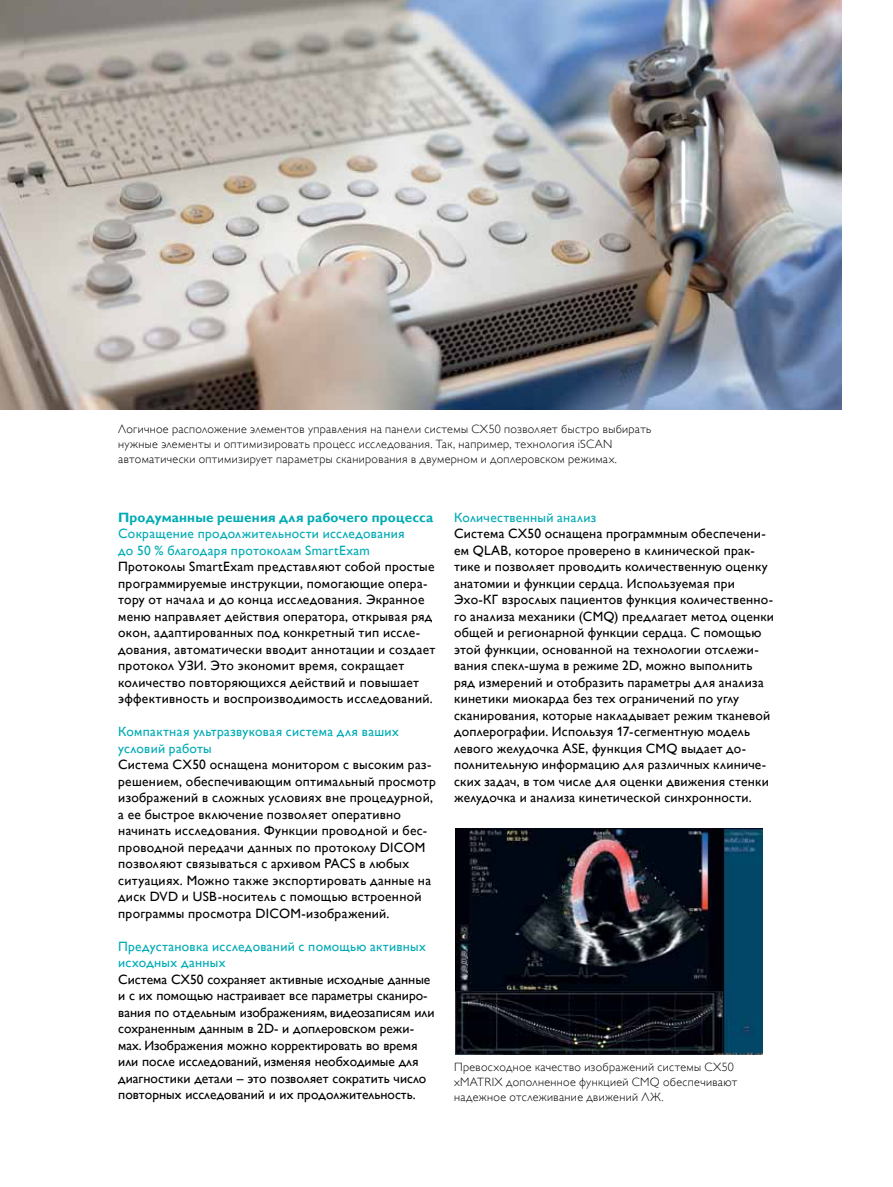
<style>
.page{position:relative;width:893px;height:1187px;background:#fff}
.page>*{position:absolute;margin:0;border:0;box-sizing:border-box;transform-origin:0 0}
.t1{font:13.5px/16.5px "Gill Sans Alt One WGL";letter-spacing:.015em;color:#000}
.t2{font:13.5px/16.5px "Gill Sans Alt One WGL";letter-spacing:.02em;color:#00abb5}
.t3{font:700 13.5px "Gill Sans Alt One WGL";letter-spacing:.015em;color:#00abb5}
.t4{font:12px/15px "Gill Sans Alt One WGL Light";letter-spacing:.03em;color:#000}
</style>
<div class="page">
<img style="left:0;top:0;width:842px;height:409px">
<img style="left:455px;top:828px;width:308px;height:226px">
<p class="t4" style="left:118px;top:421px;width:535px">Логичное расположение элементов управления на панели системы CX50 позволяет быстро выбирать нужные элементы и оптимизировать процесс исследования. Так, например, технология iSCAN автоматически оптимизирует параметры сканирования в двумерном и доплеровском режимах.</p>
<p class="t3" style="left:118px;top:507px;width:317px">Продуманные решения для рабочего процесса</p>
<p class="t2" style="left:118px;top:525px;width:288px">Сокращение продолжительности исследования до 50 % благодаря протоколам SmartExam</p>
<p class="t1" style="left:118px;top:558px;width:319px">Протоколы SmartExam представляют собой простые программируемые инструкции, помогающие опера&shy;тору от начала и до конца исследования. Экранное меню направляет действия оператора, открывая ряд окон, адаптированных под конкретный тип иссле&shy;дования, автоматически вводит аннотации и создает протокол УЗИ. Это экономит время, сокращает количество повторяющихся действий и повышает эффективность и воспроизводимость исследований.</p>
<p class="t2" style="left:118px;top:723px;width:282px">Компактная ультразвуковая система для ваших условий работы</p>
<p class="t1" style="left:118px;top:756px;width:319px">Система CX50 оснащена монитором с высоким раз&shy;решением, обеспечивающим оптимальный просмотр изображений в сложных условиях вне процедурной, а ее быстрое включение позволяет оперативно начинать исследования. Функции проводной и бес&shy;проводной передачи данных по протоколу DICOM позволяют связываться с архивом PACS в любых ситуациях. Можно также экспортировать данные на диск DVD и USB-носитель с помощью встроенной программы просмотра DICOM-изображений.</p>
<p class="t2" style="left:118px;top:937px;width:309px">Предустановка исследований с помощью активных исходных данных</p>
<p class="t1" style="left:118px;top:970px;width:318px">Система CX50 сохраняет активные исходные данные и с их помощью настраивает все параметры сканиро&shy;вания по отдельным изображениям, видеозаписям или сохраненным данным в 2D- и доплеровском режи&shy;мах. Изображения можно корректировать во время или после исследований, изменяя необходимые для диагностики детали – это позволяет сократить число повторных исследований и их продолжительность.</p>
<p class="t2" style="left:454px;top:508px;width:144px">Количественный анализ</p>
<p class="t1" style="left:454px;top:525px;width:321px">Система CX50 оснащена программным обеспечени&shy;ем QLAB, которое проверено в клинической прак&shy;тике и позволяет проводить количественную оценку анатомии и функции сердца. Используемая при Эхо‑КГ взрослых пациентов функция количественно&shy;го анализа механики (CMQ) предлагает метод оценки общей и регионарной функции сердца. С помощью этой функции, основанной на технологии отслежи&shy;вания спекл-шума в режиме 2D, можно выполнить ряд измерений и отобразить параметры для анализа кинетики миокарда без тех ограничений по углу сканирования, которые накладывает режим тканевой доплерографии. Используя 17-сегментную модель левого желудочка ASE, функция CMQ выдает до&shy;полнительную информацию для различных клиниче&shy;ских задач, в том числе для оценки движения стенки желудочка и анализа кинетической синхронности.</p>
<p class="t4" style="left:454px;top:1059px;width:285px">Превосходное качество изображений системы CX50 xMATRIX дополненное функцией CMQ обеспечивают надежное отслеживание движений ЛЖ.</p>
</div>
